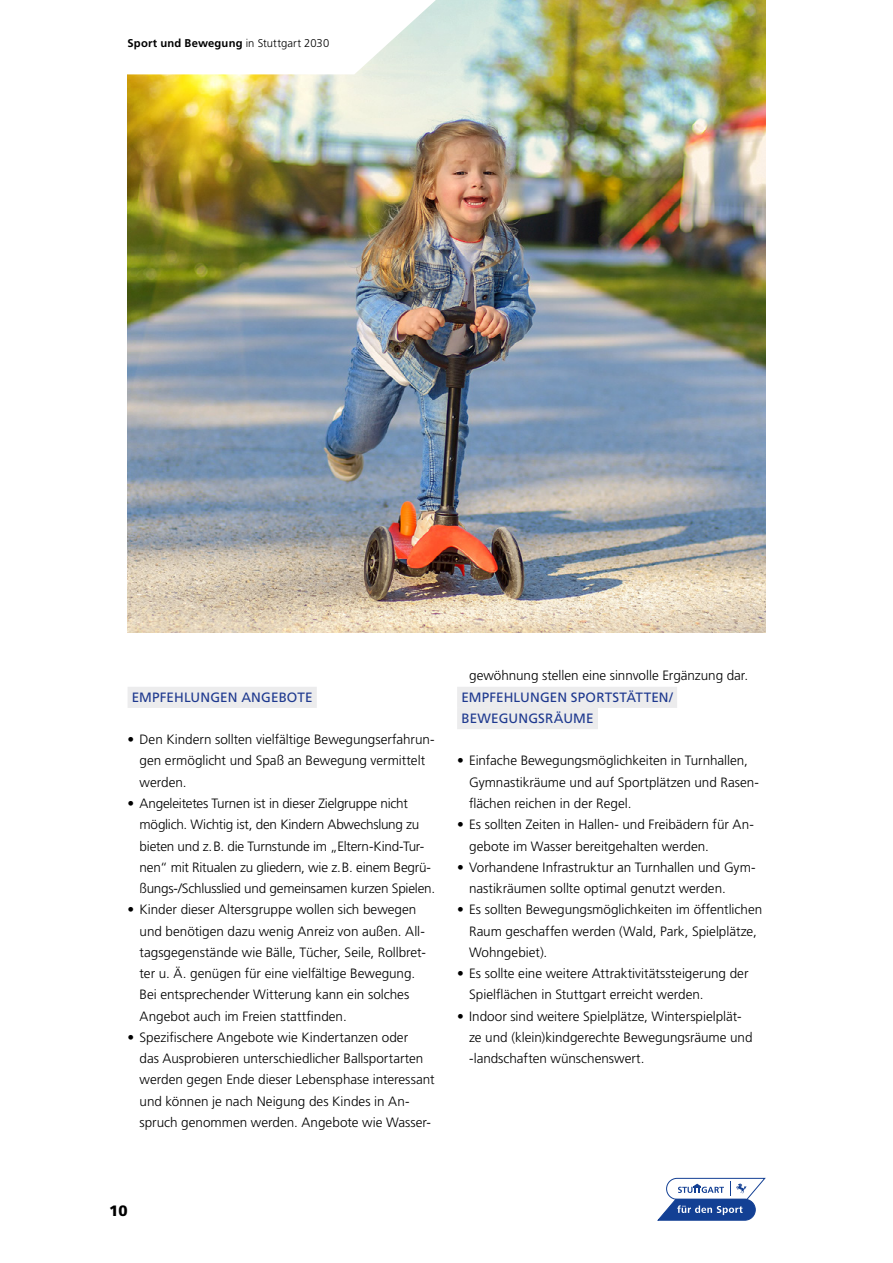
<style>
.page{position:relative;width:893px;height:1263px;background:#fff}
.page>*{position:absolute;margin:0;border:0;box-sizing:border-box;transform-origin:0 0}
.t1{font:900 15px "Frutiger";color:#000}
.t2{font:300 13.5px/21.3px "Frutiger";letter-spacing:-.005em;color:#000}
.t3{font:13.5px/21.3px "Frutiger";letter-spacing:.01em;color:#1e398f}
.t4{font:700 11.25px "Frutiger";letter-spacing:.015em;color:#000}
.s1{font-weight:300}
</style>
<div class="page">
<svg style="left:657px;top:1178px;width:108px;height:42px"></svg>
<div style="left:128px;top:687px;width:189px;height:21px;background:#ececed"></div>
<div style="left:457px;top:687px;width:220px;height:21px;background:#ececed"></div>
<div style="left:457px;top:708px;width:141px;height:21px;background:#ececed"></div>
<img style="left:128px;top:0;width:637px;height:632px">
<svg style="left:128px;top:0;width:308px;height:74px"></svg>
<p class="t4" style="left:128px;top:36px;width:203px">Sport und Bewegung <span class="s1">in Stuttgart 2030</span></p>
<p class="t3" style="left:132px;top:686px;width:182px">EMPFEHLUNGEN ANGEBOTE</p>
<p class="t2" style="left:140px;top:729px;width:297px;text-indent:-12px">• Den Kindern sollten vielfältige Bewegungserfahrun&shy;gen ermöglicht und Spaß an Bewegung vermittelt werden.</p>
<p class="t2" style="left:140px;top:793px;width:297px;text-indent:-12px">• Angeleitetes Turnen ist in dieser Zielgruppe nicht möglich. Wichtig ist, den Kindern Abwechslung zu bieten und z.B. die Turnstunde im „Eltern-Kind-Tur&shy;nen“ mit Ritualen zu gliedern, wie z.B. einem Begrü&shy;ßungs-/Schlusslied und gemeinsamen kurzen Spielen.</p>
<p class="t2" style="left:140px;top:899px;width:288px;text-indent:-12px">• Kinder dieser Altersgruppe wollen sich bewegen und benötigen dazu wenig Anreiz von außen. All&shy;tagsgegenstände wie Bälle, Tücher, Seile, Rollbret&shy;ter u. Ä. genügen für eine vielfältige Bewegung.<br>Bei entsprechender Witterung kann ein solches Angebot auch im Freien stattfinden.</p>
<p class="t2" style="left:140px;top:1027px;width:296px;text-indent:-12px">• Spezifischere Angebote wie Kindertanzen oder<br>das Ausprobieren unterschiedlicher Ballsportarten werden gegen Ende dieser Lebensphase interessant und können je nach Neigung des Kindes in An&shy;spruch genommen werden. Angebote wie Wasser-</p>
<p class="t2" style="left:469px;top:665px;width:281px">gewöhnung stellen eine sinnvolle Ergänzung dar.</p>
<p class="t3" style="left:461px;top:686px;width:213px">EMPFEHLUNGEN SPORTSTÄTTEN/<br>BEWEGUNGSRÄUME</p>
<p class="t2" style="left:469px;top:750px;width:291px;text-indent:-12px">• Einfache Bewegungsmöglichkeiten in Turnhallen,<br>Gymnastikräume und auf Sportplätzen und Rasen&shy;flächen reichen in der Regel.</p>
<p class="t2" style="left:469px;top:814px;width:286px;text-indent:-12px">• Es sollten Zeiten in Hallen- und Freibädern für An&shy;gebote im Wasser bereitgehalten werden.</p>
<p class="t2" style="left:469px;top:857px;width:288px;text-indent:-12px">• Vorhandene Infrastruktur an Turnhallen und Gym&shy;nastikräumen sollte optimal genutzt werden.</p>
<p class="t2" style="left:469px;top:899px;width:295px;text-indent:-12px">• Es sollten Bewegungsmöglichkeiten im öffentlichen<br>Raum geschaffen werden (Wald, Park, Spielplätze,<br>Wohngebiet).</p>
<p class="t2" style="left:469px;top:963px;width:281px;text-indent:-12px">• Es sollte eine weitere Attraktivitätssteigerung der<br>Spielflächen in Stuttgart erreicht werden.</p>
<p class="t2" style="left:469px;top:1005px;width:285px;text-indent:-12px">• Indoor sind weitere Spielplätze, Winterspielplät&shy;ze und (klein)kindgerechte Bewegungsräume und -landschaften wünschenswert.</p>
<p class="t1" style="left:109px;top:1201px;width:20px">10</p>
</div>
